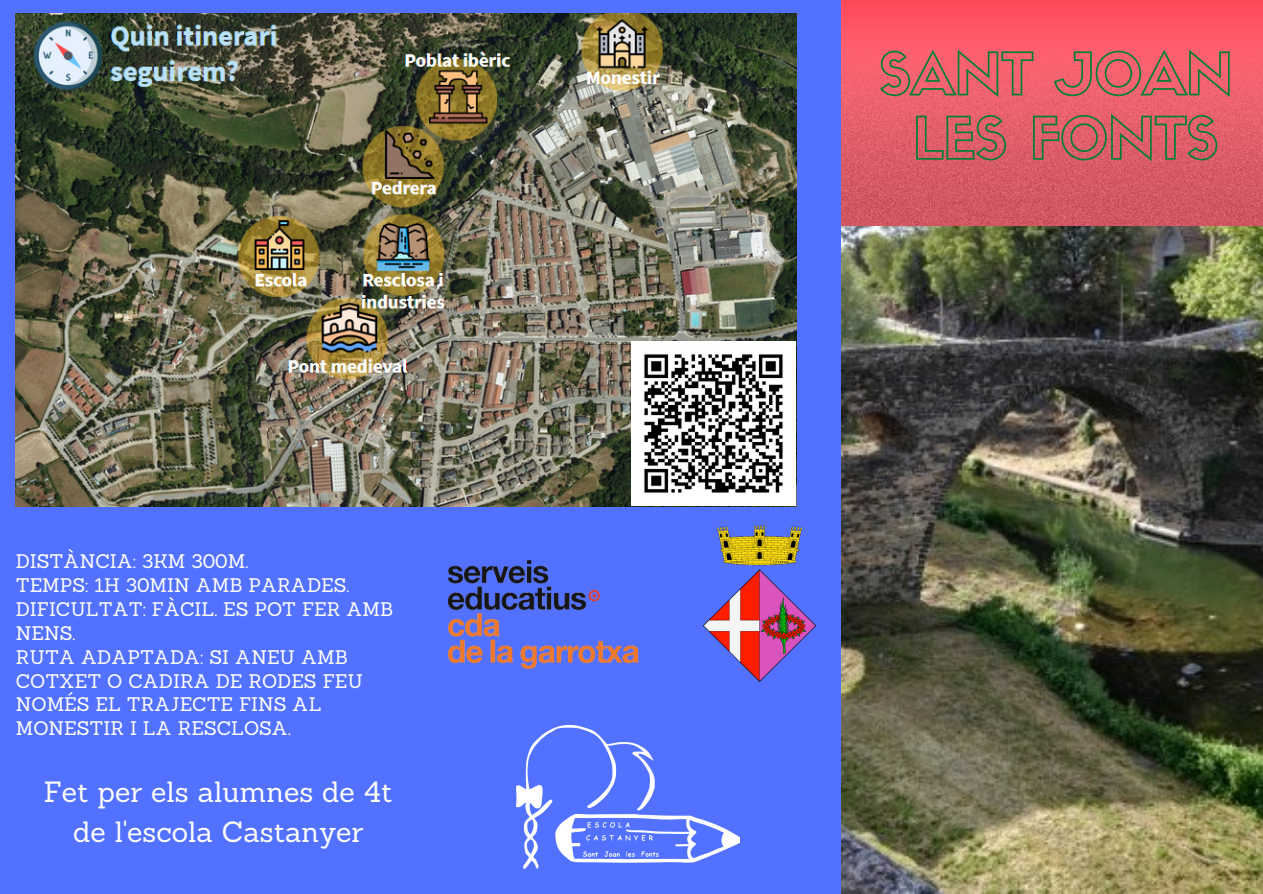
<style>
.page{position:relative;width:1263px;height:894px;background:#fff}
.page>*{position:absolute;margin:0;border:0;box-sizing:border-box;transform-origin:0 0}
.t1{font:56.7px/64.2px "Sifonn Basic Outline";letter-spacing:-.015em;color:#008037;text-align:center}
.t2{font:28.5px "Sanchez";color:#fff}
.t3{font:19.2px/23.9px "Sanchez";color:#fff}
</style>
<div class="page">
<div style="left:0;top:0;width:1263px;height:893px;background:#5271ff"></div>
<img style="left:16px;top:13px;width:780px;height:493px">
<img style="left:841px;top:225px;width:422px;height:668px">
<img style="left:841px;top:0;width:422px;height:225px">
<img style="left:631px;top:341px;width:164px;height:164px">
<img style="left:517px;top:725px;width:223px;height:143px">
<img style="left:447px;top:560px;width:192px;height:110px">
<img style="left:704px;top:526px;width:111px;height:155px">
<p class="t3" style="left:16px;top:549px;width:234px">DISTÀNCIA: 3KM 300M.</p>
<p class="t3" style="left:16px;top:573px;width:335px">TEMPS: 1H 30MIN AMB PARADES.</p>
<p class="t3" style="left:16px;top:597px;width:379px">DIFICULTAT: FÀCIL. ES POT FER AMB<br>NENS.</p>
<p class="t3" style="left:16px;top:644px;width:349px">RUTA ADAPTADA: SI ANEU AMB<br>COTXET O CADIRA DE RODES FEU<br>NOMÉS EL TRAJECTE FINS AL<br>MONESTIR I LA RESCLOSA.</p>
<p class="t2" style="left:44px;top:773px;width:350px">Fet per els alumnes de 4t</p>
<p class="t2" style="left:73px;top:812px;width:292px">de l'escola Castanyer</p>
<p class="t1" style="left:879px;top:48px;width:355px">SANT JOAN<br>LES FONTS</p>
</div>
